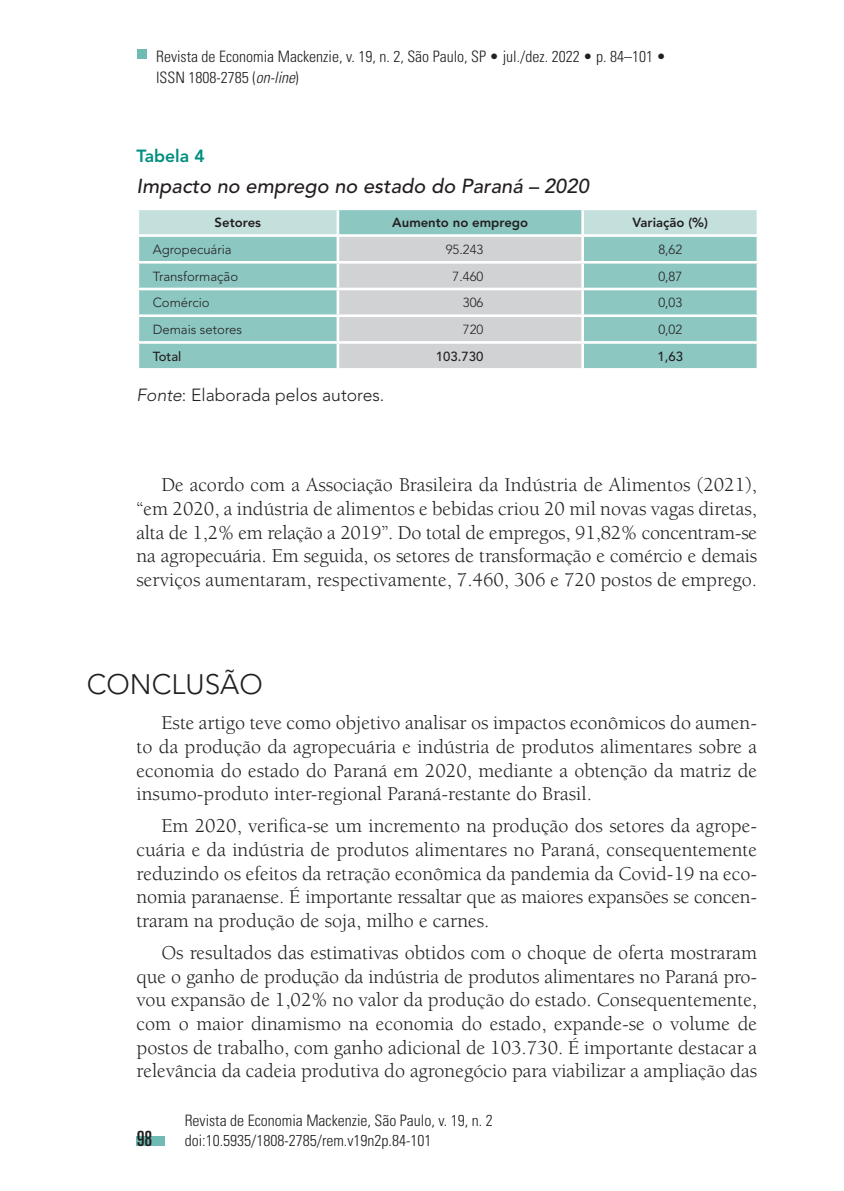
<style>
.page{position:relative;width:844px;height:1191px;background:#fff}
.page>*{position:absolute;margin:0;border:0;box-sizing:border-box;transform-origin:0 0}
.t1{font:300 28px "Avenir";color:#231f20}
.t2{font:ultra-condensed 21px "Univers";color:#231f20}
.t3{font:20.12px/23.6px "Berkeley";color:#231f20;text-align:justify}
.t4{font:italic 500 20.12px "Avenir";color:#231f20}
.t5{font:300 17.5px "Avenir";color:#231f20}
.t6{font:800 17.5px "Avenir";color:#008e7f}
.t7{font:300 condensed 15.75px/21px "Univers";color:#231f20}
.t8{font:300 13.12px "Avenir";color:#231f20}
.t9{font:800 13.12px "Avenir";color:#231f20}
.t10{font:500 13.12px "Avenir";color:#231f20}
.s1{font-style:italic}
</style>
<div class="page">
<div style="left:137px;top:1136px;width:28px;height:9px;background:#6fbab4"></div>
<div style="left:137px;top:50px;width:9px;height:9px;background:#6fbab4"></div>
<svg style="left:139px;top:210px;width:617px;height:158px;background:#a9cdca"></svg>
<hr style="left:336px;top:210px;width:3px;height:24px;background:#fff">
<hr style="left:581px;top:210px;width:3px;height:24px;background:#fff">
<hr style="left:136px;top:234px;width:202px;height:3px;background:#fff">
<hr style="left:338px;top:234px;width:244px;height:3px;background:#fff">
<hr style="left:336px;top:237px;width:3px;height:24px;background:#fff">
<hr style="left:582px;top:234px;width:177px;height:3px;background:#fff">
<hr style="left:581px;top:237px;width:3px;height:24px;background:#fff">
<hr style="left:136px;top:261px;width:202px;height:2px;background:#fff">
<hr style="left:338px;top:261px;width:244px;height:2px;background:#fff">
<hr style="left:336px;top:263px;width:3px;height:25px;background:#fff">
<hr style="left:582px;top:261px;width:177px;height:2px;background:#fff">
<hr style="left:581px;top:263px;width:3px;height:25px;background:#fff">
<hr style="left:136px;top:288px;width:202px;height:2px;background:#fff">
<hr style="left:338px;top:288px;width:244px;height:2px;background:#fff">
<hr style="left:336px;top:290px;width:3px;height:24px;background:#fff">
<hr style="left:582px;top:288px;width:177px;height:2px;background:#fff">
<hr style="left:581px;top:290px;width:3px;height:24px;background:#fff">
<hr style="left:136px;top:314px;width:202px;height:3px;background:#fff">
<hr style="left:338px;top:314px;width:244px;height:3px;background:#fff">
<hr style="left:336px;top:317px;width:3px;height:24px;background:#fff">
<hr style="left:582px;top:314px;width:177px;height:3px;background:#fff">
<hr style="left:581px;top:317px;width:3px;height:24px;background:#fff">
<hr style="left:136px;top:341px;width:202px;height:3px;background:#fff">
<hr style="left:338px;top:341px;width:244px;height:3px;background:#fff">
<hr style="left:336px;top:344px;width:3px;height:24px;background:#fff">
<hr style="left:582px;top:341px;width:177px;height:3px;background:#fff">
<hr style="left:581px;top:344px;width:3px;height:24px;background:#fff">
<p class="t7" style="left:156px;top:46px;width:511px">Revista de Economia Mackenzie, v. 19, n. 2, São Paulo, SP • jul./dez. 2022 • p. 84–101 •<br>ISSN 1808-2785 (<span class="s1">on-line</span>)</p>
<p class="t6" style="left:136px;top:146px;width:70px">Tabela 4</p>
<p class="t4" style="left:136px;top:174px;width:454px">Impacto no emprego no estado do Paraná – 2020</p>
<p class="t9" style="left:214px;top:215px;width:48px">Setores</p>
<p class="t9" style="left:392px;top:215px;width:137px">Aumento no emprego</p>
<p class="t9" style="left:632px;top:215px;width:77px">Variação (%)</p>
<p class="t8" style="left:153px;top:242px;width:81px">Agropecuária</p>
<p class="t8" style="left:445px;top:242px;width:39px">95. 243</p>
<p class="t8" style="left:658px;top:242px;width:25px">8,62</p>
<p class="t8" style="left:153px;top:268px;width:87px">Transformação</p>
<p class="t8" style="left:452px;top:268px;width:32px">7.460</p>
<p class="t8" style="left:658px;top:268px;width:25px">0,87</p>
<p class="t8" style="left:153px;top:295px;width:58px">Comércio</p>
<p class="t8" style="left:463px;top:295px;width:22px">306</p>
<p class="t8" style="left:658px;top:295px;width:25px">0,03</p>
<p class="t8" style="left:153px;top:322px;width:91px">Demais setores</p>
<p class="t8" style="left:463px;top:322px;width:22px">720</p>
<p class="t8" style="left:658px;top:322px;width:25px">0,02</p>
<p class="t10" style="left:153px;top:349px;width:30px">Total</p>
<p class="t10" style="left:436px;top:349px;width:49px">103.730</p>
<p class="t10" style="left:657px;top:349px;width:27px">1,63</p>
<p class="t5" style="left:136px;top:384px;width:246px"><span class="s1">Fonte</span>: Elaborada pelos autores.</p>
<p class="t3" style="left:136px;top:473px;width:622px;text-indent:25px">De acordo com a Associação Brasileira da Indústria de Alimentos (2021), “em 2020, a indústria de alimentos e bebidas criou 20 mil novas vagas diretas, alta de 1,2% em relação a 2019”. Do total de empregos, 91,82% concentram-se na agropecuária. Em seguida, os setores de transformação e comércio e demais serviços aumentaram, respectivamente, 7.460, 306 e 720 postos de emprego.</p>
<h1 class="t1" style="left:87px;top:667px;width:177px">CONCLUSÃO</h1>
<p class="t3" style="left:136px;top:711px;width:622px;text-indent:25px">Este artigo teve como objetivo analisar os impactos econômicos do aumen&shy;to da produção da agropecuária e indústria de produtos alimentares sobre a economia do estado do Paraná em 2020, mediante a obtenção da matriz de insumo-produto inter-regional Paraná-restante do Brasil.</p>
<p class="t3" style="left:136px;top:814px;width:622px;text-indent:25px">Em 2020, verifica-se um incremento na produção dos setores da agrope&shy;cuária e da indústria de produtos alimentares no Paraná, consequentemente reduzindo os efeitos da retração econômica da pandemia da Covid-19 na eco&shy;nomia paranaense. É importante ressaltar que as maiores expansões se concen&shy;traram na produção de soja, milho e carnes.</p>
<p class="t3" style="left:136px;top:941px;width:622px;text-indent:25px">Os resultados das estimativas obtidos com o choque de oferta mostraram que o ganho de produção da indústria de produtos alimentares no Paraná pro&shy;vou expansão de 1,02% no valor da produção do estado. Consequentemente, com o maior dinamismo na economia do estado, expande-se o volume de postos de trabalho, com ganho adicional de 103.730. É importante destacar a relevância da cadeia produtiva do agronegócio para viabilizar a ampliação das</p>
<p class="t2" style="left:137px;top:1126px;width:17px">98</p>
<p class="t7" style="left:185px;top:1110px;width:309px;line-height:20.1px">Revista de Economia Mackenzie, São Paulo, v. 19, n. 2 doi:10.5935/1808-2785/rem.v19n2p.84-101</p>
</div>
